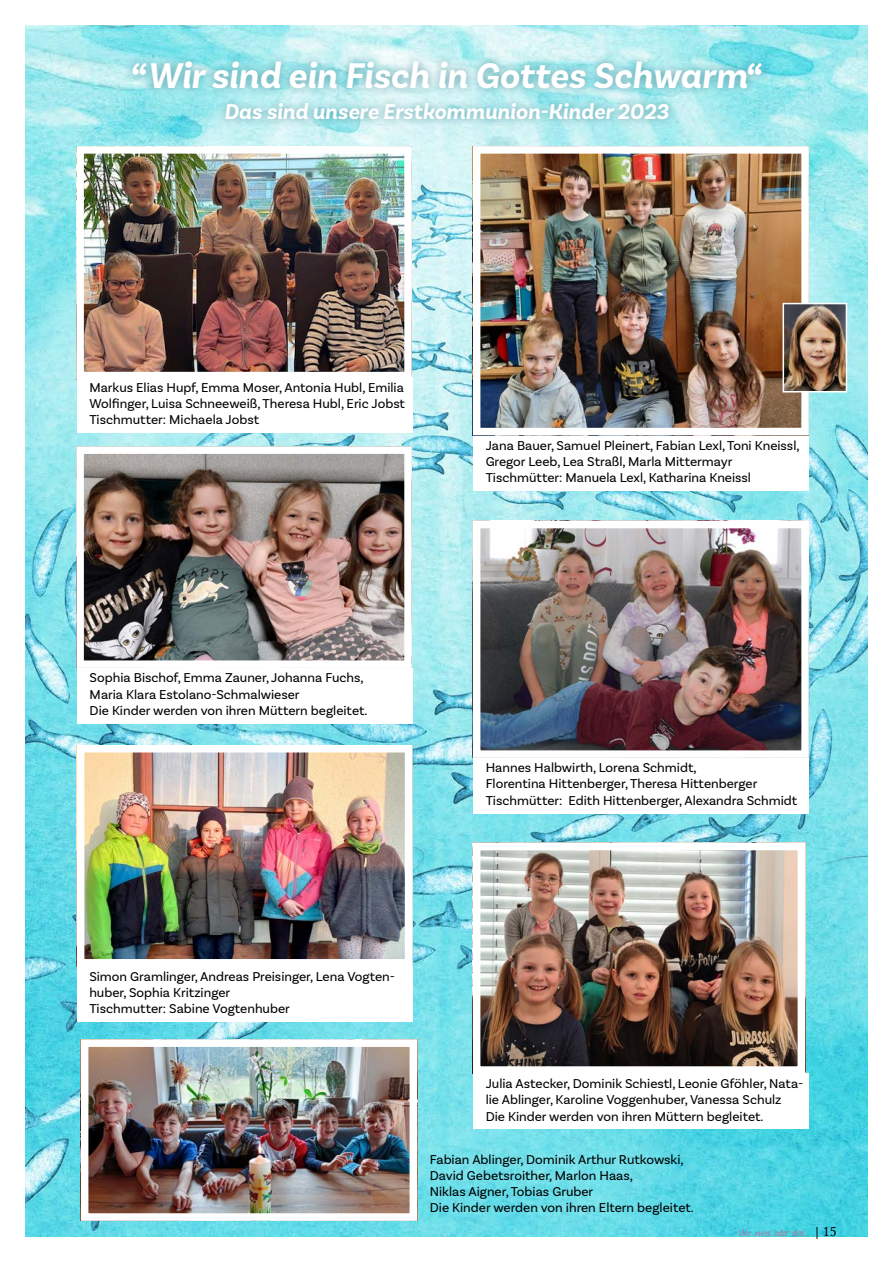
<style>
.page{position:relative;width:893px;height:1263px;background:#fff}
.page>*{position:absolute;margin:0;border:0;box-sizing:border-box;transform-origin:0 0}
.t1{font:italic 700 37.5px "Basic Sans";color:#fff}
.t2{font:italic 700 22.5px "Basic Sans";color:#fff}
.t3{font:15px "Journal";letter-spacing:-.02em;color:#a87597}
.t4{font:13.5px/16.2px "Basic Sans";color:#000}
.s1{font-family:"Futura PT";font-size:12px;color:#000}
.s2{font-family:"Lin Libertine";color:#000}
</style>
<div class="page">
<img style="left:26px;top:26px;width:841px;height:1210px">
<img style="left:85px;top:455px;width:318px;height:204px">
<div style="left:76px;top:446px;width:336px;height:222px;border:8px solid #fff"></div>
<div style="left:77px;top:668px;width:336px;height:55px;background:#fff"></div>
<svg style="left:124px;top:52px;width:646px;height:76px;background:#a3dfe3"></svg>
<div style="left:473px;top:758px;width:336px;height:55px;background:#fff"></div>
<div style="left:473px;top:435px;width:336px;height:56px;background:#fff"></div>
<img style="left:482px;top:530px;width:318px;height:219px">
<div style="left:473px;top:521px;width:336px;height:237px;border:8px solid #fff"></div>
<img style="left:482px;top:155px;width:318px;height:271px">
<div style="left:473px;top:146px;width:336px;height:289px;border:8px solid #fff"></div>
<img style="left:482px;top:852px;width:314px;height:213px">
<div style="left:473px;top:843px;width:332px;height:231px;border:8px solid #fff"></div>
<img style="left:85px;top:155px;width:318px;height:215px">
<div style="left:76px;top:146px;width:336px;height:233px;border:8px solid #fff"></div>
<img style="left:786px;top:306px;width:58px;height:83px">
<div style="left:783px;top:303px;width:64px;height:89px;border:2px solid #fff"></div>
<img style="left:86px;top:754px;width:317px;height:203px">
<div style="left:77px;top:745px;width:335px;height:221px;border:8px solid #fff"></div>
<img style="left:90px;top:1048px;width:318px;height:164px">
<div style="left:81px;top:1039px;width:336px;height:182px;border:8px solid #fff"></div>
<div style="left:473px;top:1074px;width:336px;height:55px;background:#fff"></div>
<div style="left:77px;top:966px;width:335px;height:56px;background:#fff"></div>
<div style="left:77px;top:377px;width:335px;height:56px;background:#fff"></div>
<h1 class="t1" style="left:131px;top:52px;width:633px">“Wir sind ein Fisch in Gottes Schwarm“</h1>
<h2 class="t2" style="left:224px;top:98px;width:446px">Das sind unsere Erstkommunion-Kinder 2023</h2>
<p class="t4" style="left:89px;top:379px;width:317px;text-align:justify">Markus Elias Hupf, Emma Moser, Antonia Hubl, Emilia Wolfinger, Luisa Schneeweiß, Theresa Hubl, Eric Jobst Tischmutter: Michaela Jobst</p>
<p class="t4" style="left:486px;top:437px;width:315px">Jana Bauer, Samuel Pleinert, Fabian Lexl, Toni Kneissl,<br>Gregor Leeb, Lea Straßl, Marla Mittermayr<br>Tischmütter: Manuela Lexl, Katharina Kneissl</p>
<p class="t4" style="left:90px;top:670px;width:279px">Sophia Bischof, Emma Zauner, Johanna Fuchs,<br>Maria Klara Estolano-Schmalwieser<br>Die Kinder werden von ihren Müttern begleitet.</p>
<p class="t4" style="left:486px;top:759px;width:313px">Hannes Halbwirth, Lorena Schmidt,<br>Florentina Hittenberger, Theresa Hittenberger<br>Tischmütter: Edith Hittenberger, Alexandra Schmidt</p>
<p class="t4" style="left:89px;top:968px;width:307px">Simon Gramlinger, Andreas Preisinger, Lena Vogten&shy;huber, Sophia Kritzinger<br>Tischmutter: Sabine Vogtenhuber</p>
<p class="t4" style="left:486px;top:1075px;width:319px">Julia Astecker, Dominik Schiestl, Leonie Gföhler, Nata&shy;lie Ablinger, Karoline Voggenhuber, Vanessa Schulz<br>Die Kinder werden von ihren Müttern begleitet.</p>
<p class="t4" style="left:430px;top:1151px;width:266px">Fabian Ablinger, Dominik Arthur Rutkowski, David Gebetsroither, Marlon Haas,<br>Niklas Aigner, Tobias Gruber<br>Die Kinder werden von ihren Eltern begleitet.</p>
<p class="t3" style="left:739px;top:1222px;width:100px">Wo zwei oder drei... <span class="s1">|</span> <span class="s2">15</span></p>
</div>
